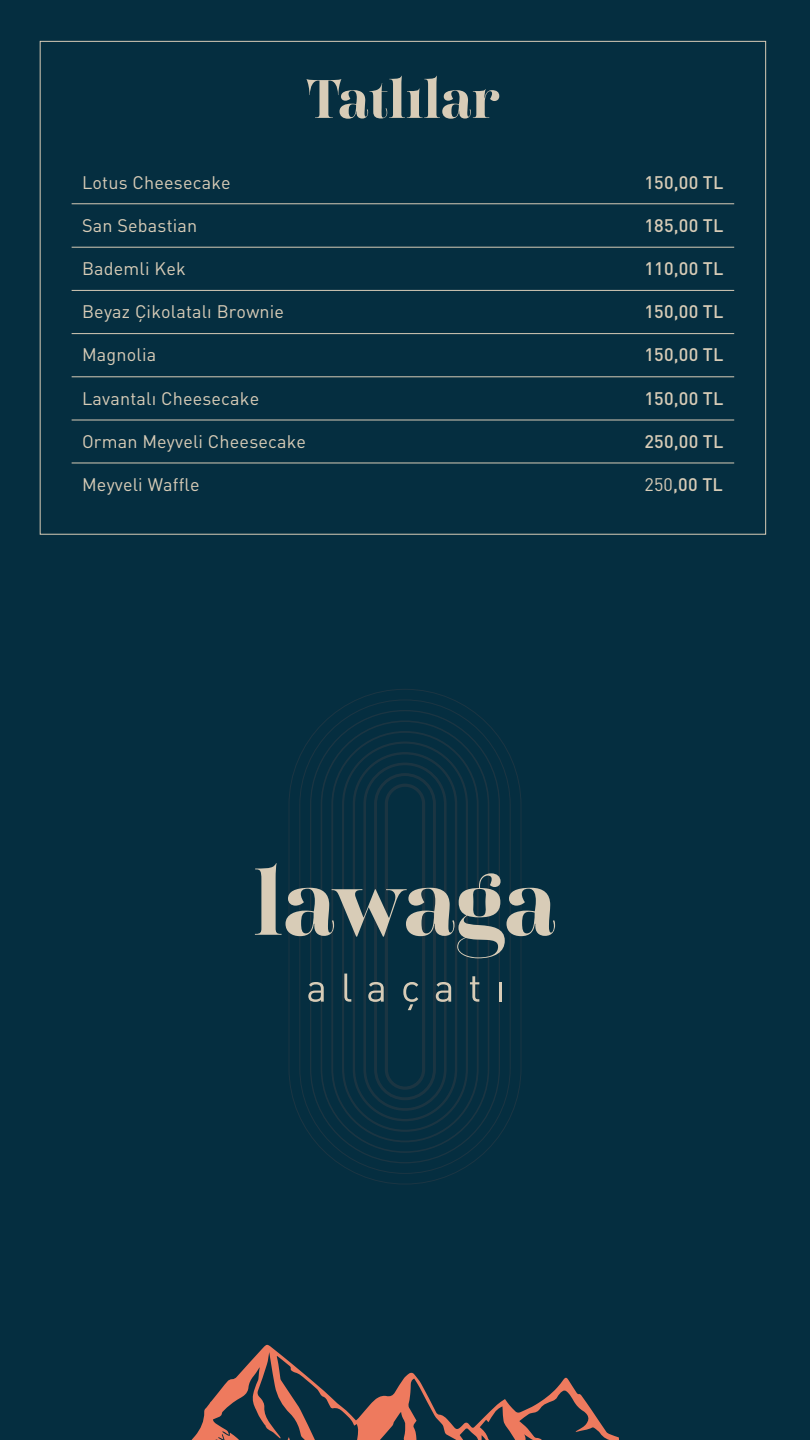
<style>
.page{position:relative;width:810px;height:1440px;background:#052e40}
.page>*{position:absolute;margin:0;border:0;box-sizing:border-box;transform-origin:0 0}
.t1{font:700 54px "Carina Pro";color:#d8ccb7}
.t2{font:18px "DIN Pro";letter-spacing:.01em;color:#d8ccb7}
.t3{font:500 18px "DIN Pro";letter-spacing:.01em;color:#d8ccb7}
.s1{font-weight:400}
</style>
<div class="page">
<hr style="left:72px;top:204px;width:662px;height:1px;background:#d8ccb7">
<hr style="left:72px;top:247px;width:662px;height:1px;background:#d8ccb7">
<hr style="left:72px;top:290px;width:662px;height:1px;background:#d8ccb7">
<hr style="left:72px;top:333px;width:662px;height:1px;background:#d8ccb7">
<hr style="left:72px;top:377px;width:662px;height:1px;background:#d8ccb7">
<hr style="left:72px;top:420px;width:662px;height:1px;background:#d8ccb7">
<hr style="left:72px;top:463px;width:662px;height:1px;background:#d8ccb7">
<svg style="left:191px;top:1344px;width:428px;height:96px"></svg>
<div style="left:331px;top:731px;width:148px;height:411px;border:2px solid #ee7a5e;border-radius:73px"></div>
<div style="left:342px;top:742px;width:126px;height:390px;border:2px solid #ee7a5e;border-radius:62px"></div>
<div style="left:353px;top:752px;width:104px;height:369px;border:2px solid #ee7a5e;border-radius:51px"></div>
<div style="left:363px;top:763px;width:84px;height:348px;border:3px solid #ee7a5e;border-radius:40px"></div>
<div style="left:374px;top:773px;width:62px;height:327px;border:3px solid #ee7a5e;border-radius:29px"></div>
<div style="left:385px;top:784px;width:40px;height:306px;border:3px solid #ee7a5e;border-radius:19px"></div>
<svg style="left:255px;top:863px;width:300px;height:95px"></svg>
<svg style="left:308px;top:982px;width:16px;height:20px"></svg>
<svg style="left:344px;top:974px;width:7px;height:28px"></svg>
<svg style="left:368px;top:982px;width:16px;height:20px"></svg>
<svg style="left:403px;top:982px;width:15px;height:28px"></svg>
<svg style="left:436px;top:982px;width:15px;height:20px"></svg>
<svg style="left:470px;top:976px;width:9px;height:26px"></svg>
<hr style="left:499px;top:982px;width:3px;height:20px;background:#d8ccb7">
<h1 class="t1" style="left:306px;top:59px;width:195px">Tatlılar</h1>
<p class="t2" style="left:82px;top:168px;width:150px">Lotus Cheesecake</p>
<p class="t3" style="left:645px;top:168px;width:81px">150,00 TL</p>
<p class="t2" style="left:82px;top:211px;width:117px">San Sebastian</p>
<p class="t3" style="left:645px;top:211px;width:81px">185,00 TL</p>
<p class="t2" style="left:82px;top:254px;width:105px">Bademli Kek</p>
<p class="t3" style="left:645px;top:254px;width:81px">110,00 TL</p>
<p class="t2" style="left:82px;top:298px;width:204px">Beyaz Çikolatalı Brownie</p>
<p class="t3" style="left:645px;top:297px;width:81px">150,00 TL</p>
<p class="t2" style="left:82px;top:341px;width:76px">Magnolia</p>
<p class="t3" style="left:645px;top:340px;width:81px">150,00 TL</p>
<p class="t2" style="left:82px;top:384px;width:179px">Lavantalı Cheesecake</p>
<p class="t3" style="left:645px;top:384px;width:81px">150,00 TL</p>
<p class="t2" style="left:82px;top:427px;width:226px">Orman Meyveli Cheesecake</p>
<p class="t3" style="left:645px;top:427px;width:81px">250,00 TL</p>
<p class="t2" style="left:82px;top:470px;width:119px">Meyveli Waffle</p>
<p class="t3" style="left:645px;top:470px;width:80px"><span class="s1">250</span>,00 TL</p>
</div>
